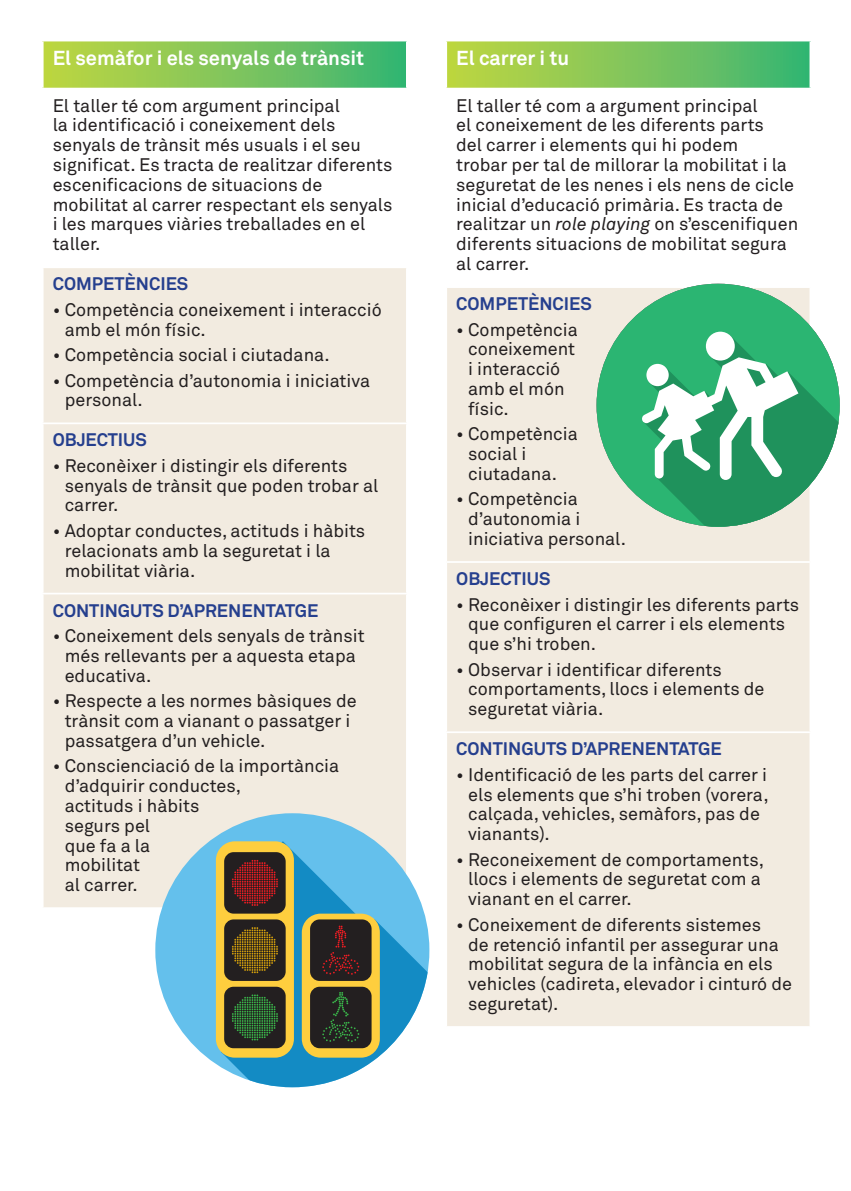
<style>
.page{position:relative;width:851px;height:1191px;background:#fff}
.page>*{position:absolute;margin:0;border:0;box-sizing:border-box;transform-origin:0 0}
.titol01{font:700 20px "Akkurat";color:#fff}
.taulaBullet{font:18px/19.8px "Akkurat";color:#231f20}
.texto00{font:18px/19.8px "Akkurat";color:#231f20}
.taula_titol02{font:700 18px "Akkurat";color:#253f8e}
.s1{font-style:italic}
</style>
<div class="page">
<svg style="left:44px;top:41px;width:362px;height:47px;background:#80c65d"></svg>
<div style="left:44px;top:268px;width:362px;height:639px;background:#f2ebe0"></div>
<hr style="left:42px;top:422px;width:365px;height:2px;background:#fff">
<hr style="left:42px;top:592px;width:365px;height:2px;background:#fff">
<svg style="left:447px;top:41px;width:362px;height:47px;background:#80c65d"></svg>
<div style="left:447px;top:288px;width:362px;height:738px;background:#f2ebe0"></div>
<hr style="left:445px;top:561px;width:366px;height:2px;background:#fff">
<hr style="left:445px;top:731px;width:366px;height:2px;background:#fff">
<div style="left:596px;top:284px;width:243px;height:243px;background:#2bb572;border-radius:121px"></div>
<div style="left:705px;top:332px;width:29px;height:28px;background:#fff;border-radius:50%"></div>
<svg style="left:641px;top:335px;width:198px;height:192px"></svg>
<div style="left:155px;top:813px;width:274px;height:274px;background:#64c0ec;border-radius:50%"></div>
<svg style="left:221px;top:841px;width:207px;height:246px"></svg>
<div style="left:216px;top:841px;width:78px;height:216px;background:#fece3e;border-radius:19px"></div>
<div style="left:224px;top:852px;width:61px;height:61px;background:#231f20;border-radius:9px"></div>
<div style="left:224px;top:919px;width:61px;height:62px;background:#231f20;border-radius:9px"></div>
<div style="left:224px;top:986px;width:61px;height:62px;background:#231f20;border-radius:9px"></div>
<div style="left:302px;top:913px;width:78px;height:144px;background:#fece3e;border-radius:19px"></div>
<div style="left:310px;top:919px;width:61px;height:62px;background:#231f20;border-radius:10px"></div>
<div style="left:310px;top:986px;width:61px;height:62px;background:#231f20;border-radius:10px"></div>
<svg style="left:322px;top:925px;width:37px;height:49px"></svg>
<svg style="left:322px;top:992px;width:37px;height:50px"></svg>
<svg style="left:232px;top:860px;width:46px;height:46px"></svg>
<svg style="left:232px;top:927px;width:46px;height:46px"></svg>
<svg style="left:232px;top:994px;width:46px;height:46px"></svg>
<p class="titol01" style="left:53px;top:45px;width:313px">El semàfor i els senyals de trànsit</p>
<p class="texto00" style="left:53px;top:96px;width:341px">El taller té com argument principal<br>la identificació i coneixement dels senyals de trànsit més usuals i el seu significat. Es tracta de realitzar diferents escenificacions de situacions de mobilitat al carrer respectant els senyals i les marques viàries treballades en el taller.</p>
<p class="taula_titol02" style="left:53px;top:273px;width:137px">COMPETÈNCIES</p>
<p class="taulaBullet" style="left:65px;top:300px;width:318px;text-indent:-12px">• Competència coneixement i interacció amb el món físic.</p>
<p class="taulaBullet" style="left:53px;top:345px;width:278px">• Competència social i ciutadana.</p>
<p class="taulaBullet" style="left:65px;top:371px;width:307px;text-indent:-12px">• Competència d’autonomia i iniciativa personal.</p>
<p class="taula_titol02" style="left:53px;top:429px;width:96px">OBJECTIUS</p>
<p class="taulaBullet" style="left:65px;top:456px;width:315px;text-indent:-12px">• Reconèixer i distingir els diferents senyals de trànsit que poden trobar al carrer.</p>
<p class="taulaBullet" style="left:65px;top:521px;width:302px;text-indent:-12px">• Adoptar conductes, actituds i hàbits relacionats amb la seguretat i la mobilitat viària.</p>
<p class="taula_titol02" style="left:53px;top:599px;width:267px">CONTINGUTS D’APRENENTATGE</p>
<p class="taulaBullet" style="left:65px;top:626px;width:301px;text-indent:-12px">• Coneixement dels senyals de trànsit més rellevants per a aquesta etapa educativa.</p>
<p class="taulaBullet" style="left:65px;top:691px;width:293px;text-indent:-12px">• Respecte a les normes bàsiques de trànsit com a vianant o passatger i passatgera d’un vehicle.</p>
<p class="taulaBullet" style="left:65px;top:756px;width:276px;text-indent:-12px">• Conscienciació de la importància d’adquirir conductes,<br>actituds i hàbits<br>segurs pel<br>que fa a la<br>mobilitat<br>al carrer.</p>
<p class="titol01" style="left:456px;top:45px;width:115px">El carrer i tu</p>
<p class="texto00" style="left:456px;top:96px;width:343px">El taller té com a argument principal<br>el coneixement de les diferents parts<br>del carrer i elements qui hi podem<br>trobar per tal de millorar la mobilitat i la seguretat de les nenes i els nens de cicle inicial d’educació primària. Es tracta de realitzar un <span class="s1">role playing</span> on s’escenifiquen diferents situacions de mobilitat segura al carrer.</p>
<p class="taula_titol02" style="left:456px;top:292px;width:137px">COMPETÈNCIES</p>
<p class="taulaBullet" style="left:468px;top:320px;width:111px;text-indent:-12px">• Competència coneixement i interacció amb el món físic.</p>
<p class="taulaBullet" style="left:468px;top:424px;width:111px;text-indent:-12px">• Competència social i ciutadana.</p>
<p class="taulaBullet" style="left:468px;top:489px;width:159px;text-indent:-12px">• Competència d’autonomia i iniciativa personal.</p>
<p class="taula_titol02" style="left:456px;top:567px;width:96px">OBJECTIUS</p>
<p class="taulaBullet" style="left:468px;top:595px;width:332px;text-indent:-12px">• Reconèixer i distingir les diferents parts que configuren el carrer i els elements que s’hi troben.</p>
<p class="taulaBullet" style="left:468px;top:660px;width:298px;text-indent:-12px">• Observar i identificar diferents comportaments, llocs i elements de seguretat viària.</p>
<p class="taula_titol02" style="left:456px;top:737px;width:267px">CONTINGUTS D’APRENENTATGE</p>
<p class="taulaBullet" style="left:468px;top:765px;width:302px;text-indent:-12px">• Identificació de les parts del carrer i els elements que s’hi troben (vorera, calçada, vehicles, semàfors, pas de vianants).</p>
<p class="taulaBullet" style="left:468px;top:850px;width:297px;text-indent:-12px">• Reconeixement de comportaments, llocs i elements de seguretat com a vianant en el carrer.</p>
<p class="taulaBullet" style="left:468px;top:915px;width:325px;text-indent:-12px">• Coneixement de diferents sistemes<br>de retenció infantil per assegurar una mobilitat segura de la infància en els vehicles (cadireta, elevador i cinturó de seguretat).</p>
</div>
